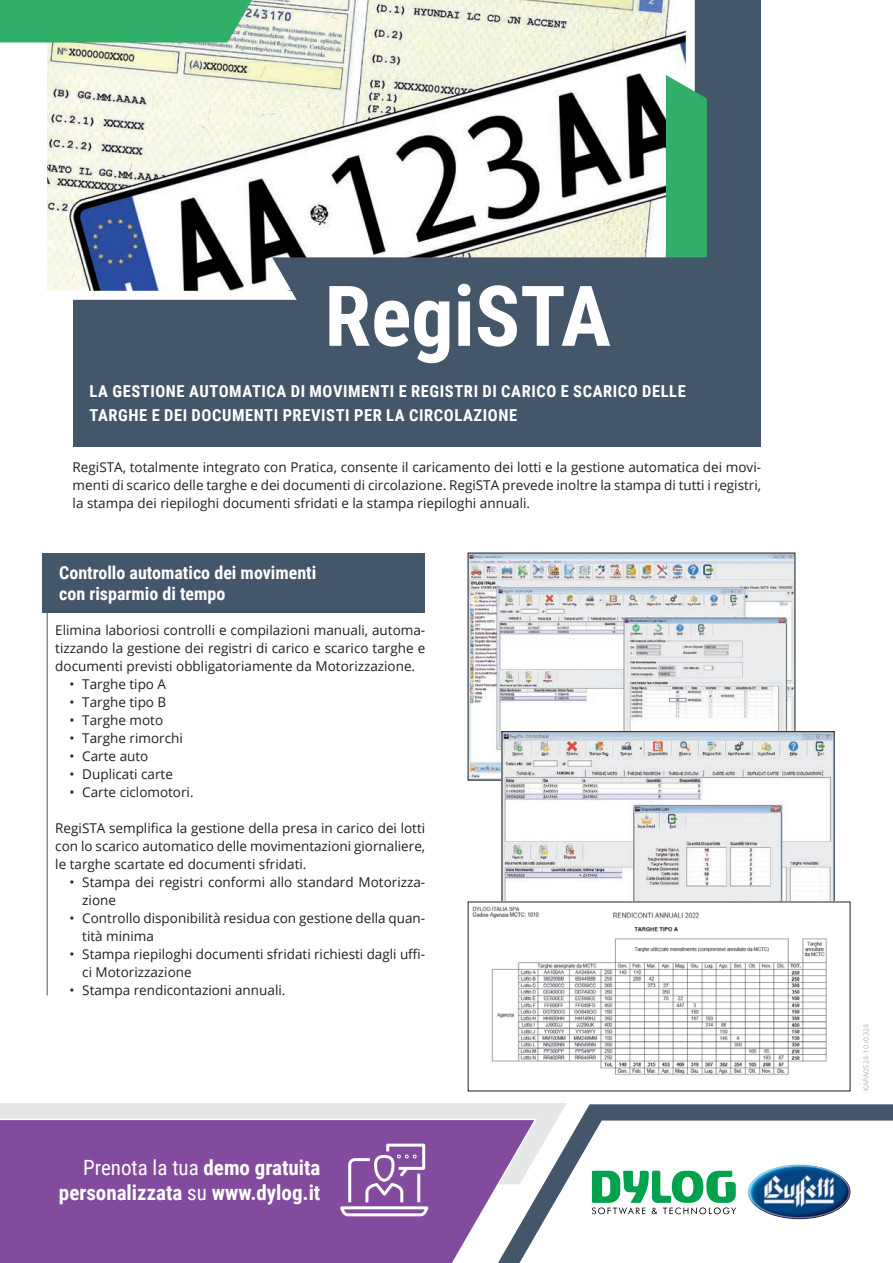
<style>
.page{position:relative;width:893px;height:1263px;background:#fff}
.page>*{position:absolute;margin:0;border:0;box-sizing:border-box;transform-origin:0 0}
.t1{font:700 84px "Roboto Condensed";color:#fff}
.Testo_Copertina{font:700 21px/25.2px "Roboto Condensed";color:#fff;text-align:right}
.t2{font:700 18px/21.6px "Roboto Condensed";color:#fff}
.t3{font:700 16.5px/24px "Roboto Condensed";letter-spacing:.035em;color:#fff}
.Testo_Pagina_-_NO_Icona{font:13.5px/18px "Open Sans";color:#231f20}
.Testo_Paragrafo_ICONA{font:13.5px/18px "Open Sans";color:#231f20;text-align:justify}
.Normale{font:300 7.5px "Frutiger";color:#a8a9ad}
.s1{font-weight:400}
</style>
<div class="page">
<img style="left:470px;top:555px;width:323px;height:223px">
<img style="left:504px;top:733px;width:328px;height:169px">
<div style="left:502px;top:731px;width:332px;height:185px;border:1px solid #231f20"></div>
<img style="left:472px;top:904px;width:362px;height:171px">
<svg style="left:580px;top:1104px;width:313px;height:16px;background:#4a5b6e"></svg>
<svg style="left:538px;top:1120px;width:355px;height:111px"></svg>
<svg style="left:592px;top:1171px;width:144px;height:43px"></svg>
<img style="left:748px;top:1164px;width:102px;height:55px">
<svg style="left:0;top:1103px;width:570px;height:83px;background:#dfe1e4"></svg>
<svg style="left:0;top:1118px;width:538px;height:145px;background:#8b5ba4"></svg>
<svg style="left:339px;top:1142px;width:91px;height:76px;background:#9d72b2"></svg>
<div style="left:74px;top:0;width:687px;height:446px;background:#445669"></div>
<svg style="left:47px;top:0;width:648px;height:300px;background:#cbcec8"></svg>
<svg style="left:0;top:0;width:252px;height:43px;background:#3ab16e"></svg>
<svg style="left:272px;top:75px;width:435px;height:225px"></svg>
<div style="left:43px;top:553px;width:382px;height:59px;background:#445669"></div>
<hr style="left:47px;top:610px;width:1px;height:385px;background:#445669">
<p class="t1" style="left:325px;top:257px;width:288px">RegiSTA</p>
<p class="t3" style="left:90px;top:378px;width:598px">LA GESTIONE AUTOMATICA DI MOVIMENTI E REGISTRI DI CARICO E SCARICO DELLE<br>TARGHE E DEI DOCUMENTI PREVISTI PER LA CIRCOLAZIONE</p>
<p class="Testo_Pagina_-_NO_Icona" style="left:73px;top:457px;width:690px;text-align:justify">RegiSTA, totalmente integrato con Pratica, consente il caricamento dei lotti e la gestione automatica dei movi&shy;menti di scarico delle targhe e dei documenti di circolazione. RegiSTA prevede inoltre la stampa di tutti i registri, la stampa dei riepiloghi documenti sfridati e la stampa riepiloghi annuali.</p>
<p class="t2" style="left:59px;top:561px;width:259px">Controllo automatico dei movimenti con risparmio di tempo</p>
<p class="Testo_Paragrafo_ICONA" style="left:55px;top:621px;width:371px">Elimina laboriosi controlli e compilazioni manuali, automa&shy;tizzando la gestione dei registri di carico e scarico targhe e documenti previsti obbligatoriamente da Motorizzazione.</p>
<p class="Testo_Pagina_-_NO_Icona" style="left:70px;top:675px;width:98px">• Targhe tipo A</p>
<p class="Testo_Pagina_-_NO_Icona" style="left:70px;top:693px;width:98px">• Targhe tipo B</p>
<p class="Testo_Pagina_-_NO_Icona" style="left:70px;top:711px;width:95px">• Targhe moto</p>
<p class="Testo_Pagina_-_NO_Icona" style="left:70px;top:729px;width:115px">• Targhe rimorchi</p>
<p class="Testo_Pagina_-_NO_Icona" style="left:70px;top:747px;width:80px">• Carte auto</p>
<p class="Testo_Pagina_-_NO_Icona" style="left:70px;top:765px;width:105px">• Duplicati carte</p>
<p class="Testo_Pagina_-_NO_Icona" style="left:70px;top:783px;width:126px">• Carte ciclomotori.</p>
<p class="Testo_Paragrafo_ICONA" style="left:55px;top:819px;width:371px">RegiSTA semplifica la gestione della presa in carico dei lotti con lo scarico automatico delle movimentazioni giornaliere, le targhe scartate ed documenti sfridati.</p>
<p class="Testo_Pagina_-_NO_Icona" style="left:82px;top:873px;width:344px;text-indent:-13px">• Stampa dei registri conformi allo standard Motorizza&shy;zione</p>
<p class="Testo_Pagina_-_NO_Icona" style="left:82px;top:909px;width:344px;text-indent:-13px">• Controllo disponibilità residua con gestione della quan&shy;tità minima</p>
<p class="Testo_Pagina_-_NO_Icona" style="left:82px;top:945px;width:344px;text-indent:-13px">• Stampa riepiloghi documenti sfridati richiesti dagli uffi&shy;ci Motorizzazione</p>
<p class="Testo_Pagina_-_NO_Icona" style="left:70px;top:981px;width:217px">• Stampa rendicontazioni annuali.</p>
<p class="Testo_Copertina" style="left:59px;top:1154px;width:263px"><span class="s1">Prenota la tua</span> demo gratuita personalizzata <span class="s1">su</span> www.dylog.it</p>
<p class="Normale" style="left:862px;top:1091px;width:69px;rotate:-90deg">KAPA0524-10 r0324</p>
</div>
